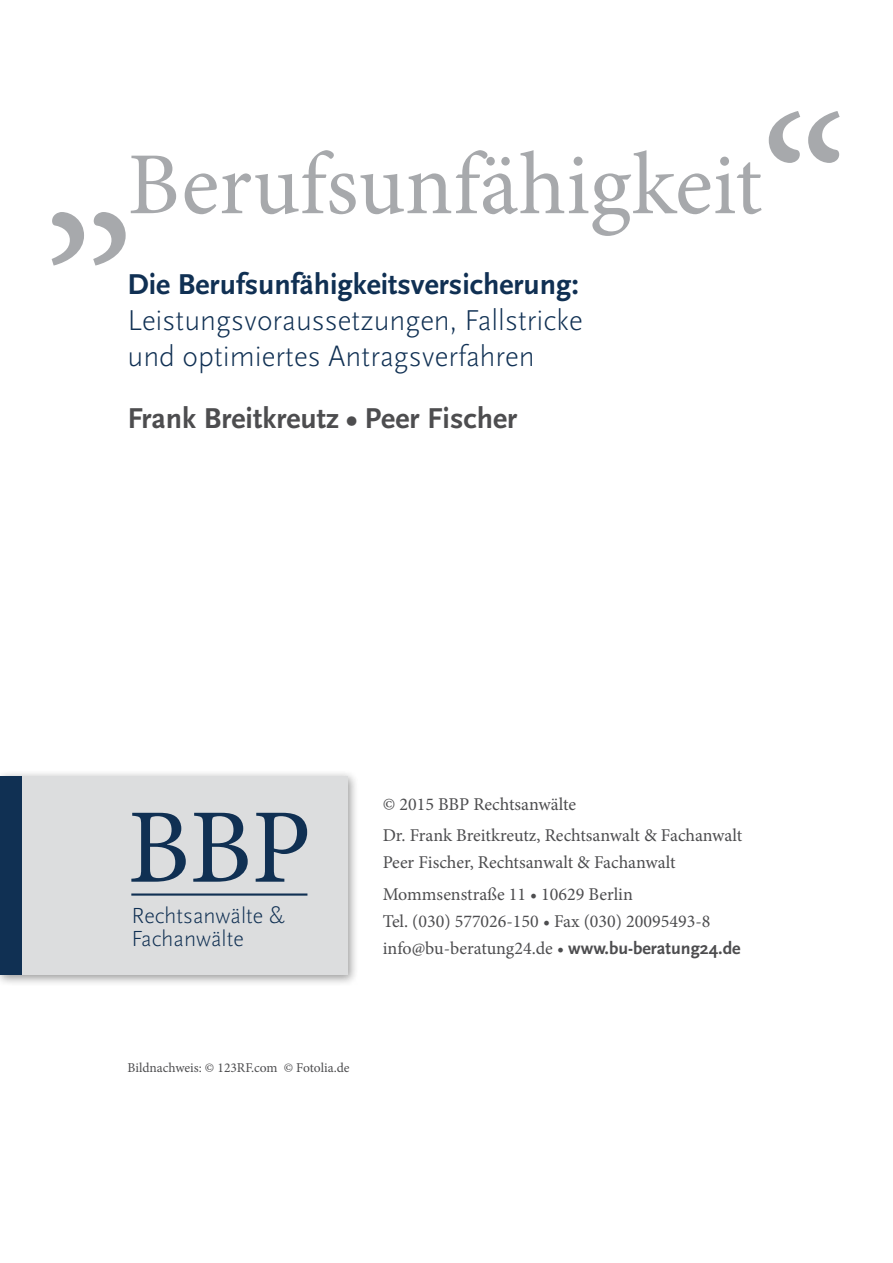
<style>
.page{position:relative;width:893px;height:1263px;background:#fff}
.page>*{position:absolute;margin:0;border:0;box-sizing:border-box;transform-origin:0 0}
.t1{font:225px "Minion Pro";color:#a7a9ac}
.t2{font:106.05px "Minion Pro";color:#103053}
.t3{font:88.5px "Minion Pro";color:#a7a9ac}
.t4{font:300 30px/36px "Scala Sans OT";color:#103053}
.t5{font:700 30px "Scala Sans OT";color:#103053}
.t6{font:700 30px "Scala Sans OT";color:#4d4d4f}
.t7{font:300 22.8px/22.8px "Scala Sans OT";color:#103053}
.t8{font:18px/31.2px "Minion Pro";color:#4d4d4f}
.t9{font:13.5px "Minion Pro";color:#4d4d4f}
.s1{font-family:"Scala Sans OT";font-weight:700}
</style>
<div class="page">
<div style="left:0;top:770px;width:360px;height:217px;background:#000;opacity:.4"></div>
<div style="left:0;top:776px;width:347px;height:199px;background:#dcddde"></div>
<hr style="left:131px;top:893px;width:176px;height:3px;background:#103053">
<div style="left:0;top:776px;width:21px;height:199px;background:#103053"></div>
<h1 class="t1" style="left:759px;top:50px;width:91px">“</h1>
<h3 class="t3" style="left:128px;top:126px;width:636px">Berufsunfähigkeit</h3>
<h1 class="t1" style="left:41px;top:18px;width:98px">„</h1>
<h3 class="t5" style="left:128px;top:266px;width:453px">Die Berufsunfähigkeitsversicherung:</h3>
<h3 class="t4" style="left:128px;top:302px;width:457px">Leistungsvoraussetzungen, Fallstricke und optimiertes Antragsverfahren</h3>
<h3 class="t6" style="left:128px;top:400px;width:391px">Frank Breitkreutz • Peer Fischer</h3>
<h2 class="t2" style="left:128px;top:777px;width:185px">BBP</h2>
<p class="t7" style="left:131px;top:904px;width:155px">Rechtsanwälte &amp;<br>Fachanwälte</p>
<p class="t8" style="left:383px;top:789px;width:361px">© 2015 BBP Rechtsanwälte<br>Dr. Frank Breitkreutz, Rechtsanwalt &amp; Fachanwalt</p>
<p class="t8" style="left:383px;top:847px;width:294px">Peer Fischer, Rechtsanwalt &amp; Fachanwalt<br>Mommsenstraße 11 • 10629 Berlin</p>
<p class="t8" style="left:383px;top:907px;width:359px;line-height:27px">Tel. (030) 577026-150 • Fax (030) 20095493-8 info@bu-beratung24.de • <span class="s1">www.bu-beratung24.de</span></p>
<p class="t9" style="left:128px;top:1058px;width:224px">Bildnachweis: © 123RF.com © Fotolia.de</p>
</div>
